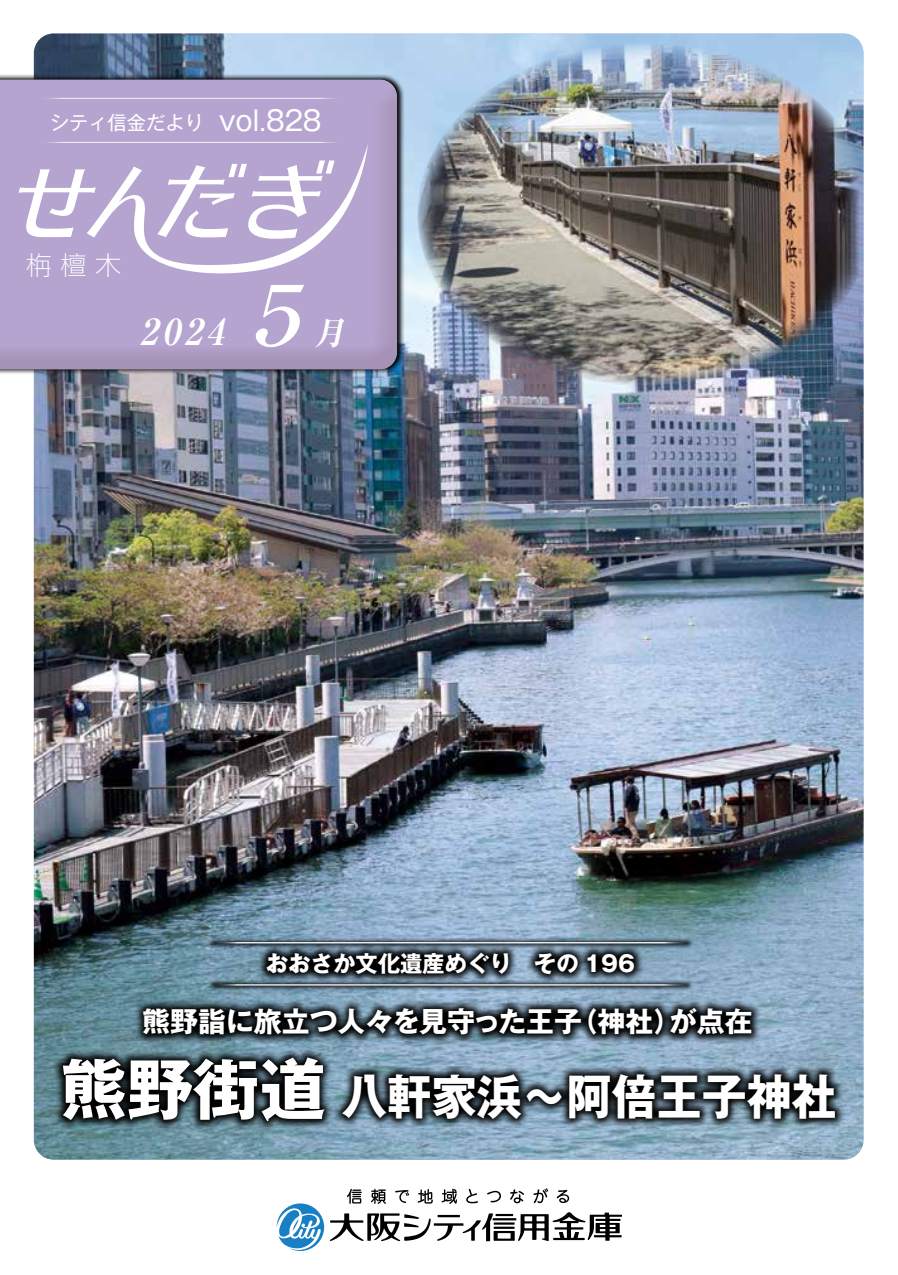
<style>
.page{position:relative;width:898px;height:1275px;background:#fff}
.page>*{position:absolute;margin:0;border:0;box-sizing:border-box;transform-origin:0 0}
.t1{font:italic 500 83.12px "Ryumin Pr 6 N";color:#fff}
.t2{font:700 66.33px "Gothic MB101 Pr 6 N";color:#fff}
.t3{font:700 48.3px "Gothic MB101 Pr 6 N";color:#fff;scale:.93 1}
.t4{font:italic 700 36.05px "Ryumin Pr 6 N";color:#fff}
.t5{font:italic 700 expanded 32.2px "Ryumin Pr 6 N";color:#fff}
.t6{font:700 27.82px "Gothic MB101 Pr 6 N";color:#fff}
.t7{font:27.3px "Gothic MB101 Pr 6 N";letter-spacing:-.01em;color:#fff}
.t8{font:300 expanded 26.07px "Shin Go Pr 6 N";color:#fff}
.t9{font:700 22.4px "Gothic MB101 Pr 6 N";color:#fff}
.t10{font:19.25px "Gothic MB101 Pr 6 N";color:#fff}
</style>
<div class="page">
<svg style="left:330px;top:1212px;width:292px;height:29px"></svg>
<svg style="left:277px;top:1203px;width:47px;height:48px"></svg>
<svg style="left:347px;top:1189px;width:15px;height:15px"></svg>
<svg style="left:371px;top:1189px;width:15px;height:15px"></svg>
<svg style="left:395px;top:1190px;width:14px;height:13px"></svg>
<svg style="left:418px;top:1189px;width:15px;height:14px"></svg>
<svg style="left:442px;top:1189px;width:15px;height:15px"></svg>
<svg style="left:466px;top:1189px;width:12px;height:14px"></svg>
<svg style="left:487px;top:1191px;width:14px;height:11px"></svg>
<svg style="left:510px;top:1189px;width:14px;height:14px"></svg>
<svg style="left:533px;top:1188px;width:15px;height:15px"></svg>
<svg style="left:557px;top:1190px;width:12px;height:13px"></svg>
<img style="left:34px;top:33px;width:830px;height:1127px">
<img style="left:0;top:74px;width:405px;height:301px">
<div style="left:0;top:81px;width:399px;height:291px;background:#937062;opacity:.2"></div>
<hr style="left:38px;top:98px;width:307px;height:1px;background:#fff">
<hr style="left:38px;top:142px;width:307px;height:1px;background:#fff">
<svg style="left:19px;top:144px;width:349px;height:135px"></svg>
<svg style="left:207px;top:937px;width:487px;height:12px;background:#667f92"></svg>
<hr style="left:212px;top:942px;width:477px;height:2px;background:#fff">
<svg style="left:207px;top:979px;width:487px;height:12px;background:#627a8b"></svg>
<hr style="left:212px;top:984px;width:477px;height:2px;background:#fff">
<svg style="left:257px;top:943px;width:387px;height:41px;background:#3a4650"></svg>
<svg style="left:53px;top:1048px;width:792px;height:83px;background:#3b4a54"></svg>
<svg style="left:134px;top:998px;width:627px;height:47px;background:#36444e"></svg>
<img style="left:417px;top:43px;width:442px;height:343px">
<p class="t10" style="left:50px;top:107px;width:155px">シティ信金だより</p>
<p class="t7" style="left:219px;top:98px;width:104px">vol.828</p>
<p class="t8" style="left:26px;top:244px;width:97px">栴檀木</p>
<p class="t4" style="left:140px;top:303px;width:97px">2024</p>
<h1 class="t1" style="left:233px;top:249px;width:111px">５</h1>
<p class="t5" style="left:313px;top:308px;width:44px">月</p>
<p class="t9" style="left:266px;top:945px;width:370px">おおさか文化遺産めぐり　その 196</p>
<p class="t6" style="left:669px;top:998px;width:85px">が点在</p>
<p class="t6" style="left:570px;top:998px;width:113px">（神社）</p>
<p class="t6" style="left:142px;top:998px;width:441px">熊野詣に旅立つ人々を見守った王子</p>
<h2 class="t2" style="left:60px;top:1034px;width:267px">熊野街道</h2>
<h3 class="t3" style="left:342px;top:1056px;width:534px">八軒家浜～阿倍王子神社</h3>
</div>
